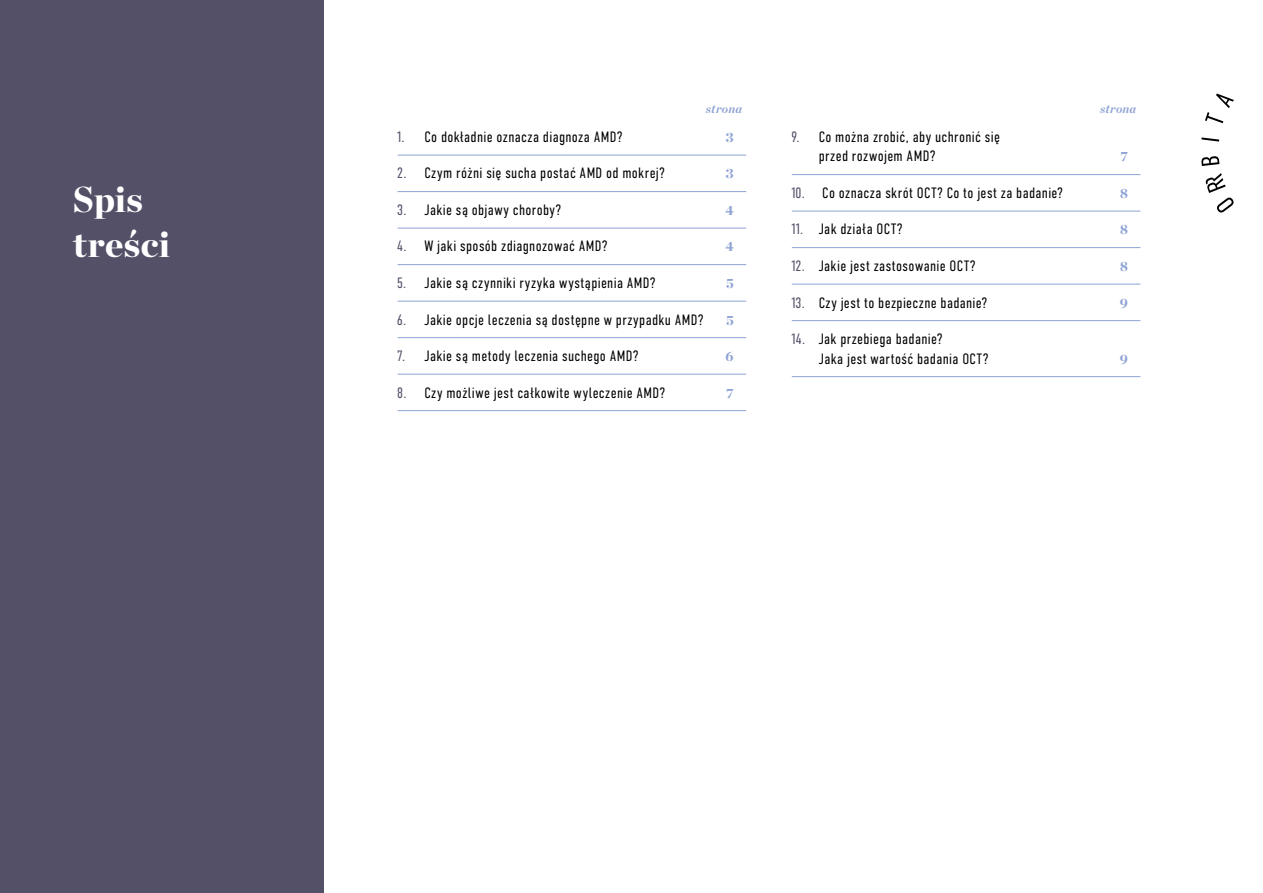
<style>
.page{position:relative;width:1263px;height:893px;background:#fff}
.page>*{position:absolute;margin:0;border:0;box-sizing:border-box;transform-origin:0 0}
.t1{font:900 36px/45px "Chronicle Display";letter-spacing:.01em;color:#fff}
.t2{font:300 15px/19.5px "DIN Condensed";letter-spacing:.025em;color:#000}
.t3{font:900 13.5px "Chronicle Display";color:#8fa3d4}
.t4{font:italic 700 12px "Chronicle Display";letter-spacing:.015em;color:#8fa3d4}
.s1{color:#545068}
</style>
<div class="page">
<div style="left:0;top:0;width:324px;height:893px;background:#545068"></div>
<svg style="left:1201px;top:156px;width:18px;height:10px"></svg>
<svg style="left:1201px;top:137px;width:18px;height:5px"></svg>
<svg style="left:1205px;top:94px;width:29px;height:29px"></svg>
<svg style="left:1205px;top:173px;width:29px;height:40px"></svg>
<hr style="left:398px;top:155px;width:348px;height:1px;background:#8fa3d4">
<hr style="left:398px;top:191px;width:348px;height:1px;background:#8fa3d4">
<hr style="left:398px;top:228px;width:348px;height:1px;background:#8fa3d4">
<hr style="left:398px;top:264px;width:348px;height:1px;background:#8fa3d4">
<hr style="left:398px;top:301px;width:348px;height:1px;background:#8fa3d4">
<hr style="left:398px;top:337px;width:348px;height:1px;background:#8fa3d4">
<hr style="left:398px;top:374px;width:348px;height:1px;background:#8fa3d4">
<hr style="left:398px;top:410px;width:348px;height:1px;background:#8fa3d4">
<hr style="left:792px;top:174px;width:348px;height:1px;background:#8fa3d4">
<hr style="left:792px;top:211px;width:348px;height:1px;background:#8fa3d4">
<hr style="left:792px;top:247px;width:348px;height:1px;background:#8fa3d4">
<hr style="left:792px;top:284px;width:348px;height:1px;background:#8fa3d4">
<hr style="left:792px;top:320px;width:348px;height:1px;background:#8fa3d4">
<hr style="left:792px;top:376px;width:348px;height:1px;background:#8fa3d4">
<h1 class="t1" style="left:73px;top:174px;width:99px">Spis treści</h1>
<p class="t4" style="left:706px;top:99px;width:38px">strona</p>
<p class="t2" style="left:398px;top:127px;width:226px"><span class="s1">1.</span> Co dokładnie oznacza diagnoza AMD?</p>
<p class="t3" style="left:726px;top:126px;width:9px">3</p>
<p class="t2" style="left:398px;top:164px;width:269px"><span class="s1">2.</span> Czym różni się sucha postać AMD od mokrej?</p>
<p class="t3" style="left:726px;top:163px;width:9px">3</p>
<p class="t2" style="left:398px;top:200px;width:165px"><span class="s1">3.</span> Jakie są objawy choroby?</p>
<p class="t3" style="left:725px;top:199px;width:10px">4</p>
<p class="t2" style="left:398px;top:237px;width:211px"><span class="s1">4.</span> W jaki sposób zdiagnozować AMD?</p>
<p class="t3" style="left:725px;top:236px;width:10px">4</p>
<p class="t2" style="left:398px;top:273px;width:259px"><span class="s1">5.</span> Jakie są czynniki ryzyka wystąpienia AMD?</p>
<p class="t3" style="left:726px;top:272px;width:9px">5</p>
<p class="t2" style="left:398px;top:310px;width:307px"><span class="s1">6.</span> Jakie opcje leczenia są dostępne w przypadku AMD?</p>
<p class="t3" style="left:726px;top:309px;width:9px">5</p>
<p class="t2" style="left:398px;top:346px;width:242px"><span class="s1">7.</span> Jakie są metody leczenia suchego AMD?</p>
<p class="t3" style="left:726px;top:345px;width:10px">6</p>
<p class="t2" style="left:398px;top:383px;width:269px"><span class="s1">8.</span> Czy możliwe jest całkowite wyleczenie AMD?</p>
<p class="t3" style="left:726px;top:382px;width:9px">7</p>
<p class="t2" style="left:819px;top:127px;width:183px;text-indent:-27px"><span class="s1">9.</span> Co można zrobić, aby uchronić się przed rozwojem AMD?</p>
<p class="t4" style="left:1100px;top:99px;width:38px">strona</p>
<p class="t3" style="left:1120px;top:146px;width:9px">7</p>
<p class="t2" style="left:792px;top:183px;width:272px"><span class="s1">10.</span> Co oznacza skrót OCT? Co to jest za badanie?</p>
<p class="t3" style="left:1120px;top:182px;width:9px">8</p>
<p class="t2" style="left:792px;top:220px;width:112px"><span class="s1">11.</span> Jak działa OCT?</p>
<p class="t3" style="left:1120px;top:219px;width:9px">8</p>
<p class="t2" style="left:792px;top:256px;width:185px"><span class="s1">12.</span> Jakie jest zastosowanie OCT?</p>
<p class="t3" style="left:1120px;top:255px;width:9px">8</p>
<p class="t2" style="left:792px;top:293px;width:197px"><span class="s1">13.</span> Czy jest to bezpieczne badanie?</p>
<p class="t3" style="left:1120px;top:292px;width:10px">9</p>
<p class="t2" style="left:819px;top:329px;width:171px;text-indent:-27px"><span class="s1">14.</span> Jak przebiega badanie?<br>Jaka jest wartość badania OCT?</p>
<p class="t3" style="left:1120px;top:348px;width:10px">9</p>
</div>
